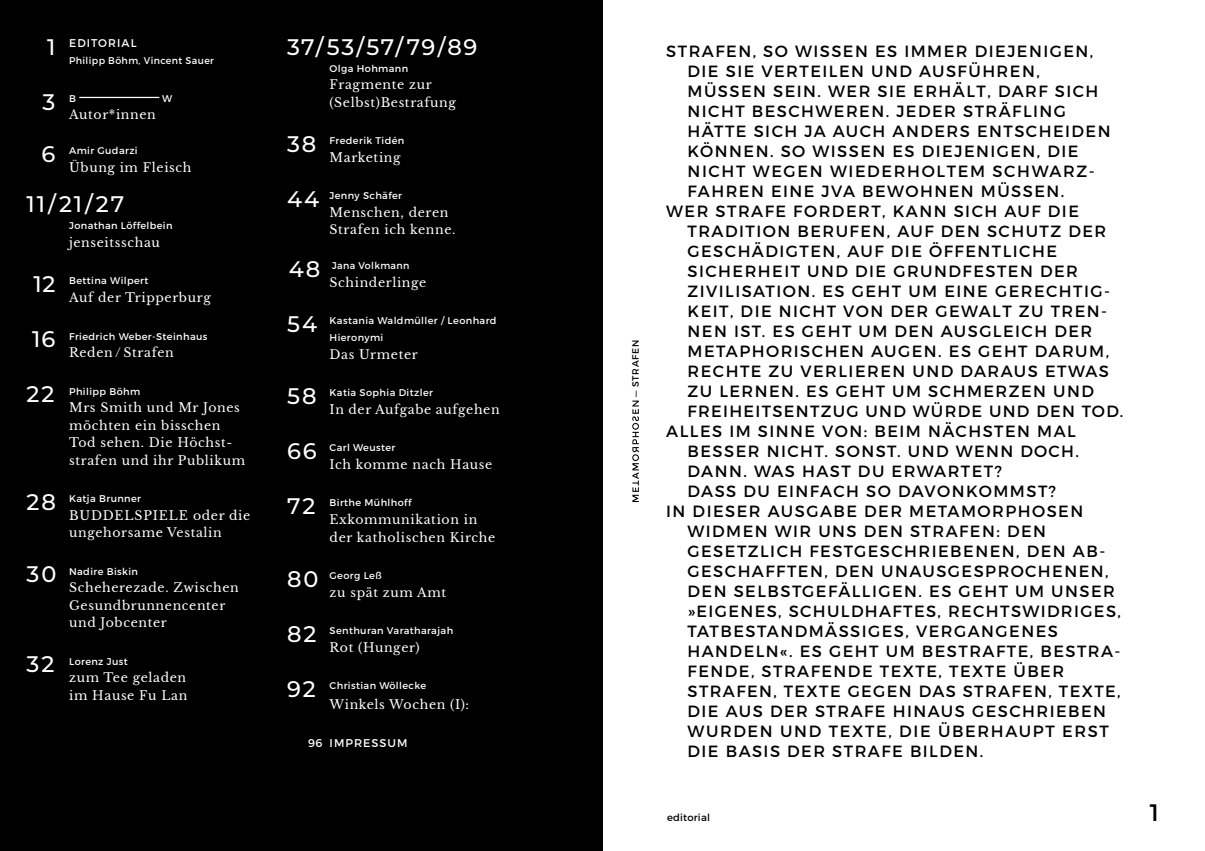
<style>
.page{position:relative;width:1205px;height:851px;background:#fff}
.page>*{position:absolute;margin:0;border:0;box-sizing:border-box;transform-origin:0 0}
.t1{font:23.75px "Montserrat";color:#000}
.t2{font:500 22.5px "Montserrat";letter-spacing:.09em;color:#fff}
.t3{font:16.25px "Montserrat";letter-spacing:.09em;color:#000}
.t4{font:12.5px/17.5px "Libre Baskerville";letter-spacing:.05em;color:#fff}
.t5{font:11.25px "Montserrat";letter-spacing:.09em;color:#fff}
.t6{font:10px "Montserrat";letter-spacing:.02em;color:#000}
.t7{font:9.75px/16.9px "Montserrat";letter-spacing:.04em;color:#fff}
.t8{font:9.25px "Montserrat";letter-spacing:.07em;color:#000}
.s1{font-weight:500;font-size:22.5px}
</style>
<div class="page">
<svg style="left:632px;top:400px;width:7px;height:102px"></svg>
<div style="left:0;top:0;width:602px;height:850px;background:#000"></div>
<hr style="left:79px;top:97px;width:80px;height:1px;background:#fff">
<p class="t5" style="left:47px;top:36px;width:91px"><span class="s1">1</span> EDITORIAL</p>
<p class="t7" style="left:69px;top:52px;width:146px">Philipp Böhm, Vincent Sauer</p>
<h2 class="t2" style="left:42px;top:86px;width:14px">3</h2>
<p class="t7" style="left:69px;top:90px;width:8px">B</p>
<p class="t7" style="left:162px;top:90px;width:12px">W</p>
<p class="t4" style="left:69px;top:106px;width:88px">Autor*innen</p>
<h2 class="t2" style="left:41px;top:138px;width:15px">6</h2>
<p class="t7" style="left:69px;top:142px;width:70px">Amir Gudarzi</p>
<p class="t4" style="left:69px;top:159px;width:124px">Übung im Fleisch</p>
<h2 class="t2" style="left:27px;top:188px;width:99px">11/21/27</h2>
<p class="t7" style="left:69px;top:217px;width:105px">Jonathan Löffelbein</p>
<p class="t4" style="left:69px;top:234px;width:92px">jenseitsschau</p>
<h2 class="t2" style="left:34px;top:268px;width:23px">12</h2>
<p class="t7" style="left:69px;top:272px;width:81px">Bettina Wilpert</p>
<p class="t4" style="left:69px;top:289px;width:143px">Auf der Tripperburg</p>
<h2 class="t2" style="left:32px;top:323px;width:25px">16</h2>
<p class="t7" style="left:69px;top:327px;width:140px">Friedrich Weber-Steinhaus</p>
<p class="t4" style="left:69px;top:344px;width:106px">Reden/ Strafen</p>
<h2 class="t2" style="left:27px;top:378px;width:29px">22</h2>
<p class="t7" style="left:69px;top:382px;width:73px">Philipp Böhm</p>
<p class="t4" style="left:69px;top:399px;width:178px">Mrs Smith und Mr Jones möchten ein bisschen<br>Tod sehen. Die Höchst&shy;strafen und ihr Publikum</p>
<h2 class="t2" style="left:27px;top:486px;width:31px">28</h2>
<p class="t7" style="left:69px;top:490px;width:73px">Katja Brunner</p>
<p class="t4" style="left:69px;top:506px;width:183px">BUDDELSPIELE oder die ungehorsame Vestalin</p>
<h2 class="t2" style="left:27px;top:558px;width:31px">30</h2>
<p class="t7" style="left:69px;top:562px;width:70px">Nadire Biskin</p>
<p class="t4" style="left:69px;top:579px;width:171px">Scheherezade. Zwischen<br>Gesundbrunnencenter und Jobcenter</p>
<h2 class="t2" style="left:27px;top:648px;width:29px">32</h2>
<p class="t7" style="left:69px;top:652px;width:60px">Lorenz Just</p>
<p class="t4" style="left:69px;top:669px;width:120px">zum Tee geladen im Hause Fu Lan</p>
<h2 class="t2" style="left:287px;top:31px;width:192px">37/53/57/79/89</h2>
<p class="t7" style="left:330px;top:60px;width:80px">Olga Hohmann</p>
<p class="t4" style="left:330px;top:76px;width:128px">Fragmente zur (Selbst)Bestrafung</p>
<h2 class="t2" style="left:287px;top:128px;width:31px">38</h2>
<p class="t7" style="left:330px;top:132px;width:76px">Frederik Tidén</p>
<p class="t4" style="left:330px;top:149px;width:72px">Marketing</p>
<h2 class="t2" style="left:287px;top:183px;width:34px">44</h2>
<p class="t7" style="left:330px;top:187px;width:74px">Jenny Schäfer</p>
<p class="t4" style="left:330px;top:204px;width:127px">Menschen, deren<br>Strafen ich kenne.</p>
<h2 class="t2" style="left:289px;top:253px;width:33px">48</h2>
<p class="t7" style="left:332px;top:257px;width:79px">Jana Volkmann</p>
<p class="t4" style="left:330px;top:274px;width:98px">Schinderlinge</p>
<h2 class="t2" style="left:287px;top:308px;width:31px">54</h2>
<p class="t7" style="left:330px;top:312px;width:168px">Kastania Waldmüller / Leonhard<br>Hieronymi</p>
<p class="t4" style="left:330px;top:345px;width:90px">Das Urmeter</p>
<h2 class="t2" style="left:287px;top:380px;width:31px">58</h2>
<p class="t7" style="left:330px;top:384px;width:105px">Katia Sophia Ditzler</p>
<p class="t4" style="left:330px;top:400px;width:172px">In der Aufgabe aufgehen</p>
<h2 class="t2" style="left:287px;top:435px;width:31px">66</h2>
<p class="t7" style="left:330px;top:439px;width:67px">Carl Weuster</p>
<p class="t4" style="left:330px;top:455px;width:164px">Ich komme nach Hause</p>
<h2 class="t2" style="left:287px;top:490px;width:30px">72</h2>
<p class="t7" style="left:330px;top:494px;width:83px">Birthe Mühlhoff</p>
<p class="t4" style="left:330px;top:510px;width:167px">Exkommunikation in der katholischen Kirche</p>
<h2 class="t2" style="left:287px;top:563px;width:33px">80</h2>
<p class="t7" style="left:330px;top:567px;width:54px">Georg Leß</p>
<p class="t4" style="left:330px;top:583px;width:118px">zu spät zum Amt</p>
<h2 class="t2" style="left:287px;top:618px;width:31px">82</h2>
<p class="t7" style="left:330px;top:622px;width:125px">Senthuran Varatharajah</p>
<p class="t4" style="left:330px;top:638px;width:91px">Rot (Hunger)</p>
<h2 class="t2" style="left:287px;top:673px;width:30px">92</h2>
<p class="t7" style="left:330px;top:677px;width:98px">Christian Wöllecke</p>
<p class="t4" style="left:330px;top:695px;width:141px">Winkels Wochen (I):</p>
<p class="t5" style="left:308px;top:735px;width:101px">96 IMPRESSUM</p>
<p class="t8" style="left:630px;top:396px;width:58px;rotate:-90deg">— STRAFEN</p>
<p class="t3" style="left:666px;top:41px;width:428px">STRAFEN, SO WISSEN ES IMMER DIEJENIGEN,</p>
<p class="t3" style="left:687px;top:61px;width:354px">DIE SIE VERTEILEN UND AUSFÜHREN,</p>
<p class="t3" style="left:687px;top:81px;width:412px">MÜSSEN SEIN. WER SIE ERHÄLT, DARF SICH</p>
<p class="t3" style="left:687px;top:101px;width:380px">NICHT BESCHWEREN. JEDER STRÄFLING</p>
<p class="t3" style="left:687px;top:121px;width:424px">HÄTTE SICH JA AUCH ANDERS ENTSCHEIDEN</p>
<p class="t3" style="left:687px;top:141px;width:392px">KÖNNEN. SO WISSEN ES DIEJENIGEN, DIE</p>
<p class="t3" style="left:687px;top:161px;width:409px">NICHT WEGEN WIEDERHOLTEM SCHWARZ-</p>
<p class="t3" style="left:687px;top:181px;width:378px">FAHREN EINE JVA BEWOHNEN MÜSSEN.</p>
<p class="t3" style="left:666px;top:201px;width:414px">WER STRAFE FORDERT, KANN SICH AUF DIE</p>
<p class="t3" style="left:687px;top:221px;width:420px">TRADITION BERUFEN, AUF DEN SCHUTZ DER</p>
<p class="t3" style="left:687px;top:241px;width:371px">GESCHÄDIGTEN, AUF DIE ÖFFENTLICHE</p>
<p class="t3" style="left:687px;top:261px;width:392px">SICHERHEIT UND DIE GRUNDFESTEN DER</p>
<p class="t3" style="left:687px;top:281px;width:424px">ZIVILISATION. ES GEHT UM EINE GERECHTIG-</p>
<p class="t3" style="left:687px;top:301px;width:421px">KEIT, DIE NICHT VON DER GEWALT ZU TREN-</p>
<p class="t3" style="left:687px;top:321px;width:406px">NEN IST. ES GEHT UM DEN AUSGLEICH DER</p>
<p class="t3" style="left:687px;top:341px;width:423px">METAPHORISCHEN AUGEN. ES GEHT DARUM,</p>
<p class="t3" style="left:687px;top:361px;width:423px">RECHTE ZU VERLIEREN UND DARAUS ETWAS</p>
<p class="t3" style="left:687px;top:381px;width:408px">ZU LERNEN. ES GEHT UM SCHMERZEN UND</p>
<p class="t3" style="left:687px;top:401px;width:437px">FREIHEITSENTZUG UND WÜRDE UND DEN TOD.</p>
<p class="t3" style="left:666px;top:421px;width:411px">ALLES IM SINNE VON: BEIM NÄCHSTEN MAL</p>
<p class="t3" style="left:687px;top:441px;width:393px">BESSER NICHT. SONST. UND WENN DOCH.</p>
<p class="t3" style="left:687px;top:461px;width:316px">DANN. WAS HAST DU ERWARTET?</p>
<p class="t3" style="left:687px;top:481px;width:370px">DASS DU EINFACH SO DAVONKOMMST?</p>
<p class="t3" style="left:666px;top:501px;width:418px">IN DIESER AUSGABE DER METAMORPHOSEN</p>
<p class="t3" style="left:687px;top:521px;width:360px">WIDMEN WIR UNS DEN STRAFEN: DEN</p>
<p class="t3" style="left:687px;top:541px;width:419px">GESETZLICH FESTGESCHRIEBENEN, DEN AB-</p>
<p class="t3" style="left:687px;top:561px;width:422px">GESCHAFFTEN, DEN UNAUSGESPROCHENEN,</p>
<p class="t3" style="left:687px;top:581px;width:429px">DEN SELBSTGEFÄLLIGEN. ES GEHT UM UNSER</p>
<p class="t3" style="left:687px;top:601px;width:435px">»EIGENES, SCHULDHAFTES, RECHTSWIDRIGES,</p>
<p class="t3" style="left:687px;top:621px;width:372px">TATBESTANDMÄSSIGES, VERGANGENES</p>
<p class="t3" style="left:687px;top:641px;width:434px">HANDELN«. ES GEHT UM BESTRAFTE, BESTRA-</p>
<p class="t3" style="left:687px;top:661px;width:378px">FENDE, STRAFENDE TEXTE, TEXTE ÜBER</p>
<p class="t3" style="left:687px;top:681px;width:435px">STRAFEN, TEXTE GEGEN DAS STRAFEN, TEXTE,</p>
<p class="t3" style="left:687px;top:701px;width:420px">DIE AUS DER STRAFE HINAUS GESCHRIEBEN</p>
<p class="t3" style="left:687px;top:721px;width:423px">WURDEN UND TEXTE, DIE ÜBERHAUPT ERST</p>
<p class="t3" style="left:687px;top:741px;width:297px">DIE BASIS DER STRAFE BILDEN.</p>
<p class="t6" style="left:667px;top:810px;width:44px">editorial</p>
<h1 class="t1" style="left:1147px;top:797px;width:16px">1</h1>
</div>
